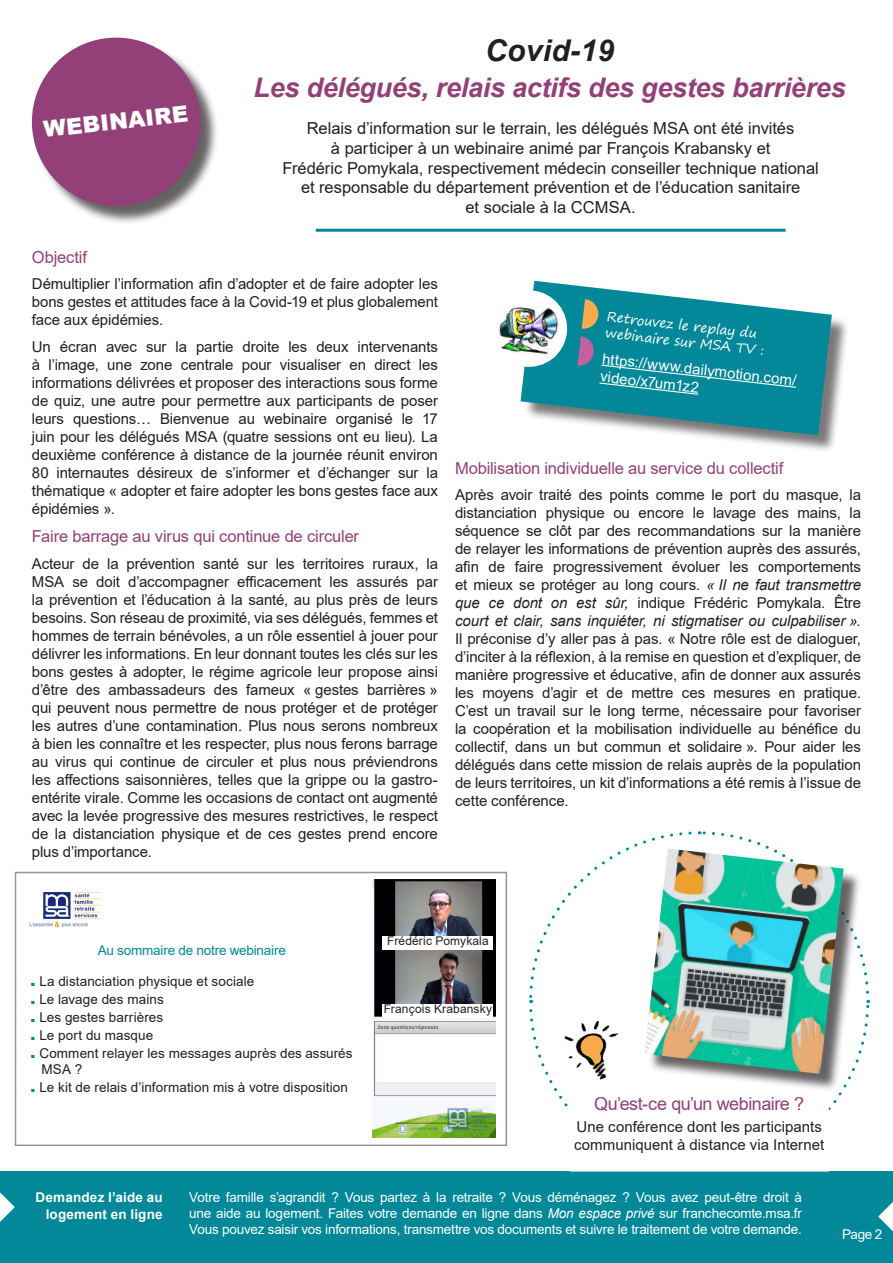
<style>
.page{position:relative;width:893px;height:1263px;background:#fff}
.page>*{position:absolute;margin:0;border:0;box-sizing:border-box;transform-origin:0 0}
.t1{font:italic 700 30px "Arial";letter-spacing:.01em;color:#231f20}
.t2{font:italic 700 27px "Arial";letter-spacing:-.01em;color:#934078}
.t3{font:900 22.5px "Arial";color:#fff}
.chapo{font:18px "Arial";letter-spacing:-.025em;color:#934078}
.chapo-2{font:16.5px/19.8px "Arial";color:#231f20;text-align:center}
.chapo-3{font:16.5px "Arial";letter-spacing:-.01em;color:#934078}
.chapo-4{font:15px/18px "Arial";letter-spacing:-.005em;color:#231f20;text-align:justify}
.chapo-5{font:15px/17.5px "Arial";color:#fff}
.chapo-6{font:13.5px/16.2px "Arial";letter-spacing:-.01em;color:#fff;text-align:justify}
.chapo-7{font:13.5px/16.2px "Arial";letter-spacing:.005em;color:#231f20}
.chapo-8{font:700 13.5px/16.2px "Arial";letter-spacing:.015em;color:#fff;text-align:right}
.t4{font:13.5px/16.2px "Segoe Print";color:#fff}
.chapo-9{font:13.5px "Arial";letter-spacing:-.015em;color:#038899}
.chapo-10{font:12px "Arial";letter-spacing:.01em;color:#231f20}
.s1{font-style:italic}
.s2{font-weight:900;font-size:15px;color:#038899}
</style>
<div class="page">
<img style="left:372px;top:880px;width:124px;height:258px">
<div style="left:0;top:1171px;width:893px;height:92px;background:#038899"></div>
<svg style="left:0;top:1192px;width:15px;height:30px"></svg>
<svg style="left:878px;top:1202px;width:15px;height:29px"></svg>
<div style="left:523px;top:283px;width:327px;height:171px;background:#231f20;opacity:.6"></div>
<svg style="left:521px;top:281px;width:311px;height:154px;fill:#038899"></svg>
<svg style="left:521px;top:288px;width:276px;height:107px;background:#2796a4"></svg>
<img style="left:498px;top:302px;width:63px;height:56px">
<div style="left:34px;top:40px;width:185px;height:185px;background:#231f20;opacity:.7"></div>
<div style="left:32px;top:38px;width:168px;height:168px;background:#934078;border-radius:50%"></div>
<hr style="left:316px;top:229px;width:470px;height:3px;background:#038899">
<svg style="left:529px;top:831px;width:342px;height:341px"></svg>
<div style="left:15px;top:872px;width:492px;height:274px;border:2px solid #939598"></div>
<img style="left:29px;top:892px;width:73px;height:36px">
<div style="left:383px;top:936px;width:110px;height:13px;background:#fff"></div>
<div style="left:383px;top:1004px;width:110px;height:14px;background:#fff"></div>
<p class="t3" style="left:42px;top:113px;width:147px;rotate:-6deg">WEBINAIRE</p>
<p class="t1" style="left:485px;top:30px;width:130px">Covid-19</p>
<p class="t2" style="left:254px;top:70px;width:594px">Les délégués, relais actifs des gestes barrières</p>
<p class="chapo-2" style="left:283px;top:118px;width:538px">Relais d’information sur le terrain, les délégués MSA ont été invités<br>à participer à un webinaire animé par François Krabansky et<br>Frédéric Pomykala, respectivement médecin conseiller technique national et responsable du département prévention et de l’éducation sanitaire<br>et sociale à la CCMSA.</p>
<p class="chapo-3" style="left:32px;top:246px;width:57px">Objectif</p>
<p class="chapo-4" style="left:32px;top:275px;width:408px">Démultiplier l’information afin d’adopter et de faire adopter les bons gestes et attitudes face à la Covid-19 et plus globalement face aux épidémies.</p>
<p class="chapo-4" style="left:32px;top:337px;width:408px">Un écran avec sur la partie droite les deux intervenants à l’image, une zone centrale pour visualiser en direct les informations délivrées et proposer des interactions sous forme de quiz, une autre pour permettre aux participants de poser leurs questions… Bienvenue au webinaire organisé le 17 juin pour les délégués MSA (quatre sessions ont eu lieu). La deuxième conférence à distance de la journée réunit environ 80 internautes désireux de s’informer et d’échanger sur la thématique « adopter et faire adopter les bons gestes face aux épidémies ».</p>
<p class="chapo-3" style="left:32px;top:525px;width:329px">Faire barrage au virus qui continue de circuler</p>
<p class="chapo-4" style="left:32px;top:554px;width:408px">Acteur de la prévention santé sur les territoires ruraux, la MSA se doit d’accompagner efficacement les assurés par la prévention et l’éducation à la santé, au plus près de leurs besoins. Son réseau de proximité, via ses délégués, femmes et hommes de terrain bénévoles, a un rôle essentiel à jouer pour délivrer les informations. En leur donnant toutes les clés sur les bons gestes à adopter, le régime agricole leur propose ainsi d’être des ambassadeurs des fameux « gestes barrières » qui peuvent nous permettre de nous protéger et de protéger les autres d’une contamination. Plus nous serons nombreux à bien les connaître et les respecter, plus nous ferons barrage au virus qui continue de circuler et plus nous préviendrons les affections saisonnières, telles que la grippe ou la gastro&shy;entérite virale. Comme les occasions de contact ont augmenté avec la levée progressive des mesures restrictives, le respect de la distanciation physique et de ces gestes prend encore plus d’importance.</p>
<p class="t4" style="left:608px;top:309px;width:161px;rotate:6deg">Retrouvez le replay du webinaire sur MSA TV :</p>
<p class="chapo-5" style="left:603px;top:350px;width:197px;rotate:6deg">https://www.dailymotion.com/ video/x7um1z2</p>
<p class="chapo-3" style="left:455px;top:456px;width:330px">Mobilisation individuelle au service du collectif</p>
<p class="chapo-4" style="left:455px;top:486px;width:408px">Après avoir traité des points comme le port du masque, la distanciation physique ou encore le lavage des mains, la séquence se clôt par des recommandations sur la manière de relayer les informations de prévention auprès des assurés, afin de faire progressivement évoluer les comportements et mieux se protéger au long cours. <span class="s1">« Il ne faut transmettre que ce dont on est sûr,</span> indique Frédéric Pomykala. Être <span class="s1">court et clair, sans inquiéter, ni stigmatiser ou culpabiliser ».<br></span>Il préconise d’y aller pas à pas. « Notre rôle est de dialoguer, d’inciter à la réflexion, à la remise en question et d’expliquer, de manière progressive et éducative, afin de donner aux assurés les moyens d’agir et de mettre ces mesures en pratique.<br>C’est un travail sur le long terme, nécessaire pour favoriser la coopération et la mobilisation individuelle au bénéfice du collectif, dans un but commun et solidaire ». Pour aider les délégués dans cette mission de relais auprès de la population de leurs territoires, un kit d’informations a été remis à l’issue de cette conférence.</p>
<p class="chapo-9" style="left:98px;top:941px;width:190px">Au sommaire de notre webinaire</p>
<p class="chapo-7" style="left:31px;top:973px;width:225px"><span class="s2">.</span> La distanciation physique et sociale</p>
<p class="chapo-7" style="left:31px;top:991px;width:135px"><span class="s2">.</span> Le lavage des mains</p>
<p class="chapo-7" style="left:31px;top:1009px;width:134px"><span class="s2">.</span> Les gestes barrières</p>
<p class="chapo-7" style="left:31px;top:1027px;width:124px"><span class="s2">.</span> Le port du masque</p>
<p class="chapo-7" style="left:41px;top:1045px;width:312px;text-indent:-11px"><span class="s2">.</span> Comment relayer les messages auprès des assurés<br>MSA ?</p>
<p class="chapo-7" style="left:31px;top:1079px;width:319px"><span class="s2">.</span> Le kit de relais d’information mis à votre disposition</p>
<p class="chapo-10" style="left:387px;top:932px;width:103px">Frédéric Pomykala</p>
<p class="chapo-10" style="left:384px;top:1000px;width:110px">François Krabansky</p>
<p class="chapo" style="left:594px;top:1091px;width:212px">Qu’est-ce qu’un webinaire ?</p>
<p class="chapo-4" style="left:574px;top:1118px;width:252px">Une conférence dont les participants communiquent à distance via Internet</p>
<p class="chapo-8" style="left:22px;top:1183px;width:102px">Marpa de Thise</p>
<p class="chapo-6" style="left:522px;top:1183px;width:337px">Doubs, accompagnés de nombreux élus, ont posé la première pierre de la future résidence Marpa.<br>L’ouverture est prévue au printemps 2020.</p>
<p class="chapo-6" style="left:189px;top:1189px;width:614px">Votre famille s’agrandit ? Vous partez à la retraite ? Vous déménagez ? Vous avez peut-être droit à une aide au logement. Faites votre demande en ligne dans <span class="s1">Mon espace privé</span> sur franchecomte.msa.fr Vous pouvez saisir vos informations, transmettre vos documents et suivre le traitement de votre demande.</p>
<p class="chapo-8" style="left:35px;top:1189px;width:129px">Demandez l’aide au logement en ligne</p>
<p class="chapo-6" style="left:842px;top:1225px;width:42px">Page 2</p>
</div>
